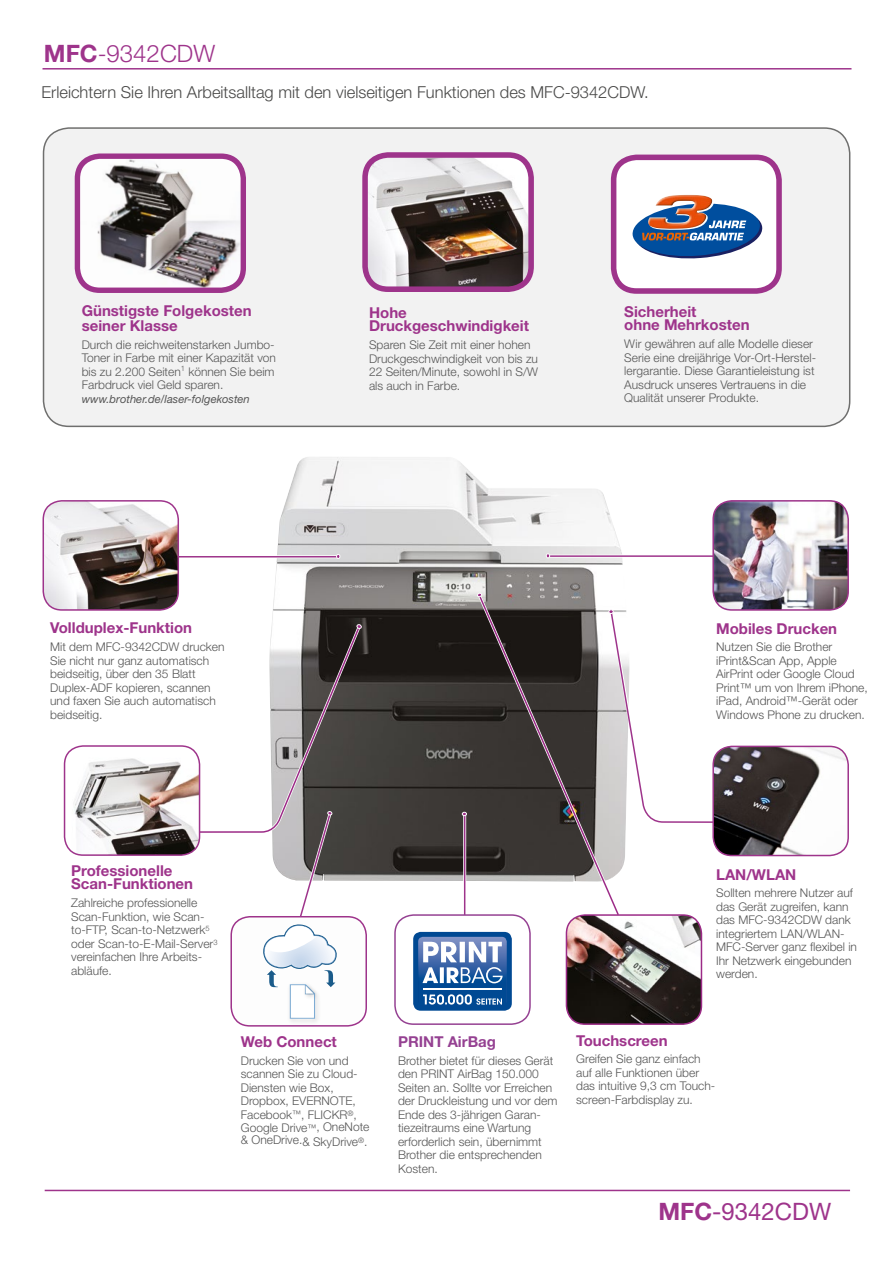
<style>
.page{position:relative;width:893px;height:1263px;background:#fff}
.page>*{position:absolute;margin:0;border:0;box-sizing:border-box;transform-origin:0 0}
.t1{font:300 24px "Helvetica Neue LT";color:#9e348b}
.t2{font:24px "Helvetica Neue LT";color:#9e348b}
.t3{font:300 16.5px "Helvetica Neue LT";color:#494948}
.t4{font:700 15px/13.5px "Helvetica Neue LT";color:#9e348b}
.t5{font:700 15px "Helvetica Neue LT";color:#954192}
.t6{font:300 12px/13.5px "Helvetica Neue LT";color:#565656}
.t7{font:italic 11.25px "Helvetica Neue LT";color:#565656}
.s1{font-weight:700}
.s2{font-size:9px}
</style>
<div class="page">
<img style="left:272px;top:457px;width:354px;height:424px">
<svg style="left:620px;top:608px;width:92px;height:216px"></svg>
<img style="left:715px;top:746px;width:133px;height:109px">
<div style="left:712px;top:746px;width:137px;height:110px;border:2px solid #9e348b;border-radius:19px"></div>
<img style="left:566px;top:915px;width:135px;height:109px">
<div style="left:566px;top:914px;width:136px;height:111px;border:2px solid #9c2b87;border-radius:19px"></div>
<hr style="left:43px;top:68px;width:808px;height:2px;background:#9e348b">
<hr style="left:45px;top:1190px;width:805px;height:1px;background:#9e348b">
<hr style="left:91px;top:555px;width:246px;height:3px;background:#fff">
<hr style="left:91px;top:556px;width:246px;height:1px;background:#9e348b">
<svg style="left:336px;top:554px;width:4px;height:5px"></svg>
<hr style="left:549px;top:555px;width:246px;height:3px;background:#fff">
<hr style="left:549px;top:555px;width:246px;height:2px;background:#9e348b">
<svg style="left:546px;top:553px;width:4px;height:5px"></svg>
<img style="left:715px;top:501px;width:133px;height:107px">
<div style="left:712px;top:500px;width:137px;height:111px;border:2px solid #9e348b;border-radius:19px"></div>
<img style="left:43px;top:501px;width:135px;height:109px">
<div style="left:43px;top:500px;width:136px;height:111px;border:2px solid #9e348b;border-radius:19px"></div>
<hr style="left:463px;top:815px;width:3px;height:147px;background:#fff">
<hr style="left:464px;top:815px;width:1px;height:176px;background:#9e348b">
<svg style="left:462px;top:812px;width:5px;height:4px"></svg>
<svg style="left:478px;top:594px;width:142px;height:323px"></svg>
<svg style="left:476px;top:592px;width:6px;height:6px"></svg>
<div style="left:44px;top:128px;width:806px;height:298px;background:#f2f2f2;border-radius:26px"></div>
<div style="left:43px;top:127px;width:807px;height:300px;border:2px solid #6f6f6e;border-radius:26px"></div>
<img style="left:81px;top:159px;width:159px;height:128px">
<div style="left:75px;top:153px;width:171px;height:140px;border:5px solid #9e348b;border-radius:22px"></div>
<div style="left:614px;top:157px;width:165px;height:134px;background:#fff;border-radius:23px"></div>
<div style="left:611px;top:155px;width:171px;height:139px;border:6px solid #9e348b;border-radius:23px"></div>
<img style="left:670px;top:195px;width:25px;height:1px">
<svg style="left:633px;top:196px;width:129px;height:62px"></svg>
<img style="left:369px;top:159px;width:158px;height:126px">
<div style="left:362px;top:152px;width:172px;height:140px;border:6px solid #9e348b;border-radius:23px"></div>
<div style="left:230px;top:916px;width:137px;height:110px;border:2px solid #9e348b;border-radius:19px"></div>
<div style="left:287px;top:981px;width:35px;height:44px;background:#f4f4f4"></div>
<svg style="left:200px;top:623px;width:163px;height:396px"></svg>
<div style="left:395px;top:915px;width:135px;height:109px;background:#fff;border-radius:19px"></div>
<div style="left:394px;top:914px;width:137px;height:111px;border:2px solid #954192;border-radius:19px"></div>
<div style="left:413px;top:932px;width:99px;height:79px;background:#004993;border-radius:8px"></div>
<img style="left:418px;top:937px;width:89px;height:47px">
<hr style="left:423px;top:988px;width:79px;height:2px;background:#fff">
<svg style="left:422px;top:942px;width:81px;height:41px"></svg>
<svg style="left:423px;top:994px;width:79px;height:11px"></svg>
<img style="left:65px;top:746px;width:135px;height:109px">
<div style="left:64px;top:745px;width:136px;height:111px;border:2px solid #9e348b;border-radius:19px"></div>
<h1 class="t1" style="left:44px;top:38px;width:173px"><span class="s1">MFC</span>-9342CDW</h1>
<h2 class="t3" style="left:41px;top:82px;width:609px">Erleichtern Sie Ihren Arbeitsalltag mit den vielseitigen Funktionen des MFC-9342CDW.</h2>
<p class="t4" style="left:82px;top:303px;width:171px;line-height:15px">Günstigste Folgekosten seiner Klasse</p>
<p class="t6" style="left:82px;top:337px;width:196px;text-align:justify">Durch die reichweitenstarken Jumbo-Toner in Farbe mit einer Kapazität von bis zu 2.200 Seiten<sup>1</sup> können Sie beim Farbdruck viel Geld sparen.</p>
<p class="t7" style="left:82px;top:392px;width:170px">www.brother.de/laser-folgekosten</p>
<p class="t4" style="left:369px;top:305px;width:161px">Hohe<br>Druckgeschwindigkeit</p>
<p class="t6" style="left:369px;top:338px;width:170px">Sparen Sie Zeit mit einer hohen<br>Druckgeschwindigkeit von bis zu<br>22 Seiten/Minute, sowohl in S/W als auch in Farbe.</p>
<p class="t4" style="left:624px;top:304px;width:127px">Sicherheit<br>ohne Mehrkosten</p>
<p class="t6" style="left:624px;top:337px;width:193px">Wir gewähren auf alle Modelle dieser Serie eine dreijährige Vor-Ort-Herstel&shy;lergarantie. Diese Garantieleistung ist Ausdruck unseres Vertrauens in die Qualität unserer Produkte.</p>
<p class="t4" style="left:50px;top:621px;width:143px">Vollduplex-Funktion</p>
<p class="t6" style="left:50px;top:640px;width:176px">Mit dem MFC-9342CDW drucken<br>Sie nicht nur ganz automatisch beidseitig, über den 35 Blatt<br>Duplex-ADF kopieren, scannen und faxen Sie auch automatisch beidseitig.</p>
<p class="t4" style="left:716px;top:621px;width:123px">Mobiles Drucken</p>
<p class="t6" style="left:716px;top:640px;width:153px">Nutzen Sie die Brother iPrint&amp;Scan App, Apple<br>AirPrint oder Google Cloud<br>Print™ um von Ihrem iPhone, iPad, Android™-Gerät oder<br>Windows Phone zu drucken.</p>
<p class="t4" style="left:71px;top:863px;width:123px">Professionelle<br>Scan-Funktionen</p>
<p class="t6" style="left:71px;top:896px;width:148px">Zahlreiche professionelle<br>Scan-Funktion, wie Scan&shy;to-FTP, Scan-to-Netzwerk<sup>5 </sup>oder Scan-to-E-Mail-Server<sup>3 </sup>vereinfachen Ihre Arbeits&shy;abläufe.</p>
<p class="t4" style="left:241px;top:1034px;width:98px">Web Connect</p>
<p class="t6" style="left:241px;top:1053px;width:130px">Drucken Sie von und scannen Sie zu Cloud-<br>Diensten wie Box,<br>Dropbox, Evernote,<br>Facebook<span class="s2">™</span>, Flickr<sup>®</sup>,<br>Google Drive<span class="s2">™</span>, OneNote &amp; OneDrive.&amp; SkyDrive<sup>®</sup>.</p>
<p class="t4" style="left:716px;top:867px;width:82px">LAN/WLAN</p>
<p class="t6" style="left:716px;top:886px;width:142px">Sollten mehrere Nutzer auf das Gerät zugreifen, kann das MFC-9342CDW dank integriertem LAN/WLAN-<br>MFC-Server ganz flexibel in<br>Ihr Netzwerk eingebunden werden.</p>
<p class="t5" style="left:398px;top:1032px;width:100px">PRINT AirBag</p>
<p class="t6" style="left:398px;top:1053px;width:161px">Brother bietet für dieses Gerät den PRINT AirBag 150.000<br>Seiten an. Sollte vor Erreichen der Druckleistung und vor dem<br>Ende des 3-jährigen Garan&shy;tiezeitraums eine Wartung erforderlich sein, übernimmt<br>Brother die entsprechenden<br>Kosten.</p>
<p class="t4" style="left:576px;top:1033px;width:93px">Touchscreen</p>
<p class="t6" style="left:576px;top:1052px;width:141px">Greifen Sie ganz einfach auf alle Funktionen über das intuitive 9,3 cm Touch&shy;screen-Farbdisplay zu.</p>
<h1 class="t2" style="left:658px;top:1197px;width:174px"><span class="s1">MFC</span>-9342CDW</h1>
</div>
